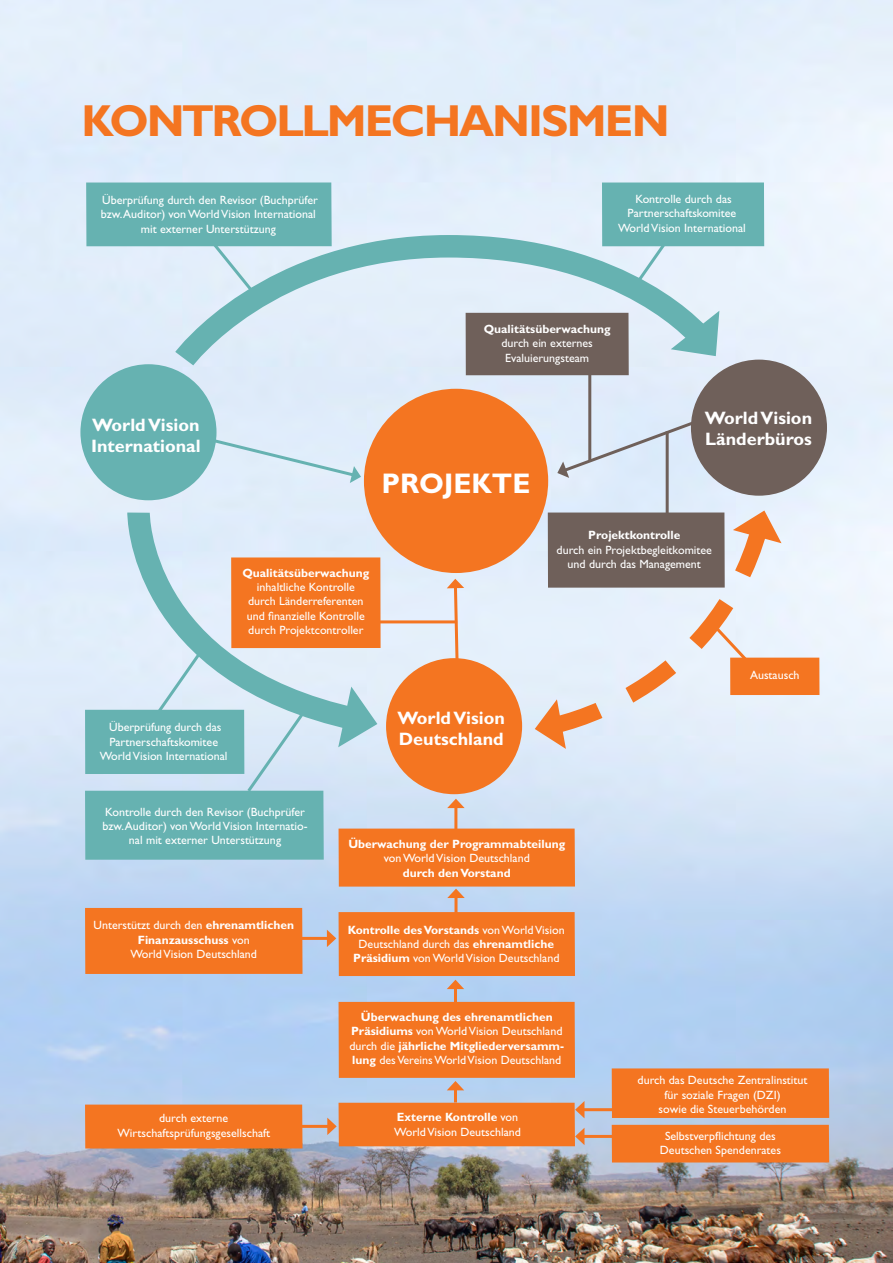
<style>
.page{position:relative;width:893px;height:1263px;background:#fff}
.page>*{position:absolute;margin:0;border:0;box-sizing:border-box;transform-origin:0 0}
.t1{font:700 45px "Gill Sans";letter-spacing:-.05em;color:#f47521}
.t2{font:700 28.5px "Gill Sans";color:#fff}
.t3{font:700 18px/21px "Gill Sans";color:#fff}
.t4{font:12px/14.4px "Gill Sans";color:#fff;text-align:center}
.t5{font:700 12px/14.4px "Gill Sans";color:#fff;text-align:center}
.s1{font-weight:700}
.s2{font-weight:400}
</style>
<div class="page">
<img style="left:0;top:0;width:893px;height:1263px">
<div style="left:85px;top:710px;width:159px;height:64px;background:#66b2b1"></div>
<div style="left:730px;top:658px;width:89px;height:37px;background:#f47521"></div>
<svg style="left:447px;top:579px;width:17px;height:80px"></svg>
<div style="left:339px;top:1002px;width:236px;height:76px;background:#f47521"></div>
<div style="left:85px;top:908px;width:217px;height:66px;background:#f47521"></div>
<hr style="left:285px;top:937px;width:45px;height:3px;background:#f47521">
<svg style="left:327px;top:930px;width:9px;height:17px"></svg>
<hr style="left:454px;top:986px;width:3px;height:23px;background:#f47521">
<svg style="left:447px;top:980px;width:17px;height:9px"></svg>
<div style="left:339px;top:912px;width:236px;height:64px;background:#f47521"></div>
<hr style="left:454px;top:895px;width:3px;height:18px;background:#f47521">
<svg style="left:447px;top:889px;width:18px;height:9px"></svg>
<div style="left:339px;top:828px;width:236px;height:58px;background:#f47521"></div>
<hr style="left:454px;top:805px;width:3px;height:24px;background:#f47521">
<svg style="left:447px;top:799px;width:18px;height:9px"></svg>
<hr style="left:349px;top:620px;width:108px;height:3px;background:#f47521">
<svg style="left:194px;top:430px;width:167px;height:53px;background:#d8e9f5"></svg>
<div style="left:364px;top:389px;width:184px;height:184px;background:#f47521;border-radius:50%"></div>
<div style="left:80px;top:364px;width:136px;height:136px;background:#66b2b1;border-radius:50%"></div>
<svg style="left:557px;top:404px;width:155px;height:74px;background:#d8e4f2"></svg>
<hr style="left:666px;top:431px;width:3px;height:96px;background:#6f605a">
<hr style="left:588px;top:367px;width:3px;height:93px;background:#6f605a">
<div style="left:691px;top:360px;width:136px;height:136px;background:#6f605a;border-radius:50%"></div>
<div style="left:386px;top:658px;width:136px;height:136px;background:#f47521;border-radius:50%"></div>
<svg style="left:244px;top:746px;width:72px;height:45px;background:#cfe2f2"></svg>
<div style="left:85px;top:791px;width:239px;height:69px;background:#66b2b1"></div>
<div style="left:85px;top:1104px;width:217px;height:44px;background:#f47521"></div>
<hr style="left:299px;top:1125px;width:31px;height:3px;background:#f47521">
<svg style="left:327px;top:1118px;width:10px;height:17px"></svg>
<hr style="left:582px;top:1135px;width:47px;height:3px;background:#f47521">
<svg style="left:575px;top:1128px;width:9px;height:17px"></svg>
<hr style="left:582px;top:1108px;width:35px;height:3px;background:#f47521">
<svg style="left:575px;top:1101px;width:9px;height:17px"></svg>
<div style="left:339px;top:1103px;width:236px;height:43px;background:#f47521"></div>
<hr style="left:454px;top:1088px;width:3px;height:14px;background:#f47521">
<svg style="left:447px;top:1081px;width:17px;height:9px"></svg>
<div style="left:612px;top:1068px;width:217px;height:50px;background:#f47521"></div>
<div style="left:612px;top:1125px;width:217px;height:37px;background:#f47521"></div>
<svg style="left:116px;top:490px;width:268px;height:256px;background:#cdc8be"></svg>
<svg style="left:338px;top:687px;width:39px;height:60px;background:#a1ced4"></svg>
<svg style="left:535px;top:506px;width:245px;height:236px;background:#cac2c0"></svg>
<svg style="left:535px;top:699px;width:31px;height:50px;background:#e9b18f"></svg>
<svg style="left:733px;top:510px;width:48px;height:33px;background:#edb38e"></svg>
<div style="left:602px;top:182px;width:162px;height:64px;background:#66b2b1"></div>
<div style="left:86px;top:182px;width:246px;height:64px;background:#66b2b1"></div>
<svg style="left:162px;top:224px;width:563px;height:157px;background:#b9cfd6"></svg>
<svg style="left:671px;top:311px;width:48px;height:45px;background:#87c2c4"></svg>
<h1 class="t1" style="left:81px;top:94px;width:590px">Kontrollmechanismen</h1>
<p class="t4" style="left:101px;top:193px;width:219px">Überprüfung durch den Revisor (Buchprüfer bzw. Auditor) von World Vision International mit externer Unterstützung</p>
<p class="t4" style="left:618px;top:192px;width:129px">Kontrolle durch das<br>Partnerschaftskomitee<br>World Vision International</p>
<p class="t5" style="left:484px;top:322px;width:128px">Qualitätsüberwachung</p>
<p class="t4" style="left:501px;top:336px;width:93px">durch ein externes<br>Evaluierungsteam</p>
<h3 class="t3" style="left:91px;top:414px;width:111px">World Vision<br>I nternational</h3>
<h3 class="t3" style="left:705px;top:407px;width:109px">World Vision<br>Länderbüros</h3>
<h2 class="t2" style="left:382px;top:467px;width:150px">Projekte</h2>
<p class="t5" style="left:242px;top:565px;width:128px">Qualitätsüberwachung</p>
<p class="t4" style="left:247px;top:580px;width:120px">inhaltliche Kontrolle durch Länderreferenten und finanzielle Kontrolle durch Projektcontroller</p>
<p class="t5" style="left:588px;top:528px;width:94px">Projektkontrolle</p>
<p class="t4" style="left:557px;top:543px;width:157px">durch ein Projektbegleitkomitee und durch das Management</p>
<p class="t4" style="left:100px;top:720px;width:129px">Überprüfung durch das<br>Partnerschaftskomitee<br>World Vision International</p>
<h3 class="t3" style="left:398px;top:707px;width:109px">World Vision<br>Deutschland</h3>
<p class="t4" style="left:102px;top:804px;width:207px">Kontrolle durch den Revisor (Buchprüfer bzw. Auditor) von World Vision Internatio&shy;nal mit externer Unterstützung</p>
<p class="t5" style="left:348px;top:837px;width:218px">Überwachung der Programmabteilung</p>
<p class="t4" style="left:384px;top:851px;width:148px">von World Vision Deutschland</p>
<p class="t5" style="left:403px;top:865px;width:109px">durch den Vorstand</p>
<p class="t4" style="left:93px;top:918px;width:202px">Unterstützt durch den <span class="s1">ehrenamtlichen<br>Finanzausschuss</span> von<br>World Vision Deutschland</p>
<p class="t4" style="left:348px;top:922px;width:218px"><span class="s1">Kontrolle des Vorstands</span> von World Vision<br>Deutschland durch das <span class="s1">ehrenamtliche<br>Präsidium</span> von World Vision Deutschland</p>
<p class="t5" style="left:349px;top:1009px;width:216px">Überwachung des ehrenamtlichen Präsidiums <span class="s2">von World Vision Deutschland durch die</span> jährliche Mitgliederversamm&shy;lung <span class="s2">des Vereins World Vision Deutschland</span></p>
<p class="t4" style="left:750px;top:668px;width:51px">Austausch</p>
<p class="t4" style="left:117px;top:1111px;width:154px">durch externe<br>Wirtschaftsprüfungsgesellschaft</p>
<p class="t4" style="left:394px;top:1110px;width:128px;text-align:left"><span class="s1">Externe Kontrolle</span> von<br>World Vision Deutschland</p>
<p class="t4" style="left:638px;top:1073px;width:171px">durch das Deutsche Zentralinstitut für soziale Fragen (DZI)<br>sowie die Steuerbehörden</p>
<p class="t4" style="left:660px;top:1128px;width:123px">Selbstverpflichtung des<br>Deutschen Spendenrates</p>
</div>
